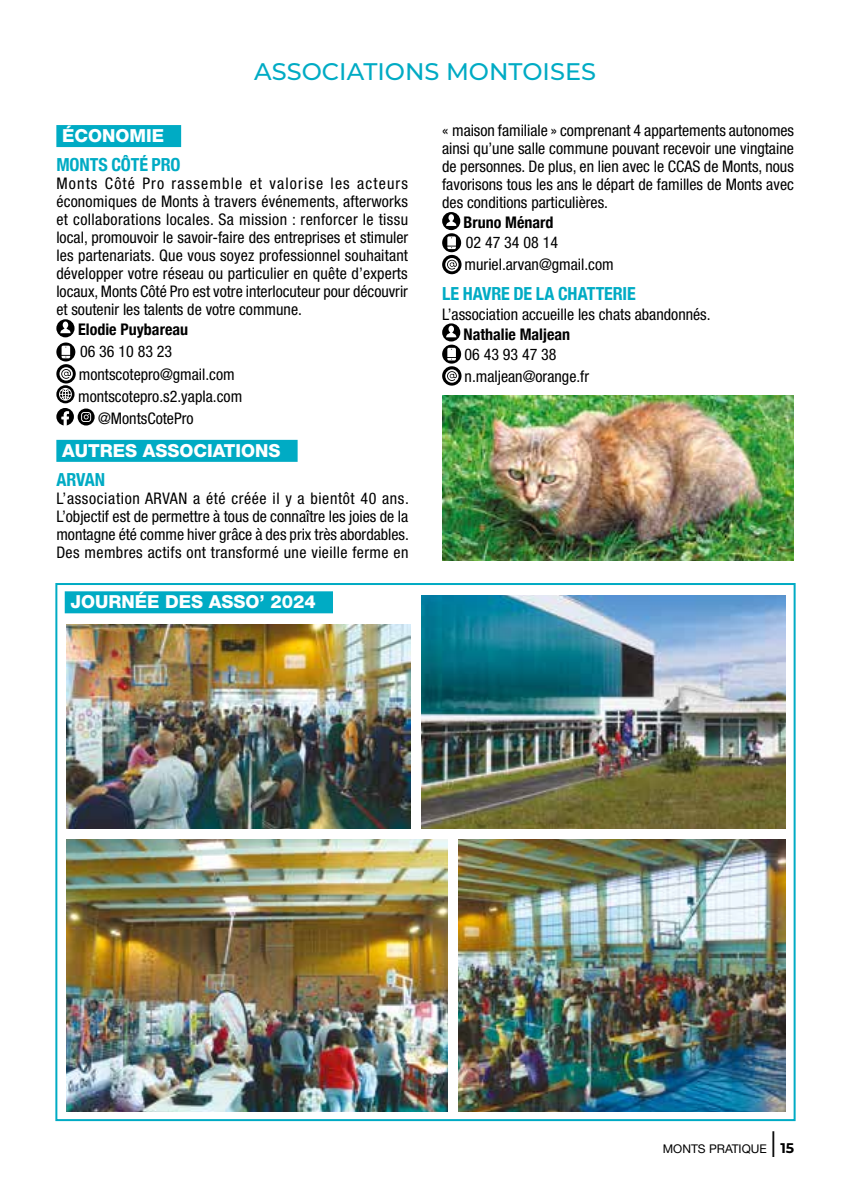
<style>
.page{position:relative;width:851px;height:1191px;background:#fff}
.page>*{position:absolute;margin:0;border:0;box-sizing:border-box;transform-origin:0 0}
.t1{font:36px "Helvetica Neue LT Std";color:#000;scale:.5 1}
.t2{font:500 24px "Montserrat";color:#00abc4}
.t3{font:800 18px "Helvetica Neue LT Std";color:#fff}
.t4{font:700 condensed 18px "Helvetica Neue";letter-spacing:-.005em;color:#00abc4}
.t5{font:condensed 16px/18px "Helvetica Neue LT Std";color:#000;text-align:justify}
.t6{font:700 condensed 16px "Helvetica Neue";color:#000}
.t7{font:700 14px "Montserrat";color:#000}
.t8{font:12px "Helvetica Neue LT Std";color:#000}
</style>
<div class="page">
<div style="left:56px;top:125px;width:125px;height:22px;background:#00abc4"></div>
<div style="left:56px;top:440px;width:241px;height:22px;background:#00abc4"></div>
<svg style="left:56px;top:319px;width:18px;height:18px"></svg>
<svg style="left:56px;top:342px;width:19px;height:19px"></svg>
<svg style="left:62px;top:346px;width:8px;height:12px"></svg>
<svg style="left:56px;top:364px;width:20px;height:19px"></svg>
<svg style="left:59px;top:367px;width:14px;height:13px"></svg>
<svg style="left:56px;top:385px;width:18px;height:18px"></svg>
<svg style="left:59px;top:388px;width:13px;height:13px"></svg>
<svg style="left:56px;top:408px;width:18px;height:17px"></svg>
<svg style="left:78px;top:408px;width:17px;height:17px"></svg>
<svg style="left:81px;top:412px;width:10px;height:10px"></svg>
<svg style="left:442px;top:212px;width:18px;height:18px"></svg>
<svg style="left:442px;top:233px;width:19px;height:19px"></svg>
<svg style="left:447px;top:236px;width:9px;height:13px"></svg>
<svg style="left:442px;top:255px;width:19px;height:19px"></svg>
<svg style="left:445px;top:258px;width:13px;height:13px"></svg>
<svg style="left:442px;top:323px;width:18px;height:18px"></svg>
<svg style="left:442px;top:345px;width:19px;height:18px"></svg>
<svg style="left:447px;top:348px;width:9px;height:12px"></svg>
<svg style="left:442px;top:366px;width:19px;height:19px"></svg>
<svg style="left:445px;top:369px;width:13px;height:14px"></svg>
<img style="left:442px;top:395px;width:351px;height:165px">
<div style="left:65px;top:591px;width:268px;height:22px;background:#00abc4"></div>
<img style="left:67px;top:625px;width:343px;height:203px">
<img style="left:421px;top:595px;width:364px;height:233px">
<img style="left:458px;top:840px;width:327px;height:271px">
<img style="left:67px;top:840px;width:381px;height:271px">
<h2 class="t2" style="left:254px;top:55px;width:343px">ASSOCIATIONS MONTOISES</h2>
<p class="t3" style="left:62px;top:125px;width:104px">ÉCONOMIE</p>
<p class="t4" style="left:56px;top:150px;width:126px">MONTS CÔTÉ PRO</p>
<p class="t5" style="left:56px;top:175px;width:353px">Monts Côté Pro rassemble et valorise les acteurs économiques de Monts à travers événements, afterworks et collaborations locales. Sa mission : renforcer le tissu local, promouvoir le savoir-faire des entreprises et stimuler les partenariats. Que vous soyez professionnel souhaitant développer votre réseau ou particulier en quête d’experts locaux, Monts Côté Pro est votre interlocuteur pour découvrir et soutenir les talents de votre commune.</p>
<p class="t6" style="left:78px;top:316px;width:111px">Elodie Puybareau</p>
<p class="t5" style="left:80px;top:343px;width:94px">06 36 10 83 23</p>
<p class="t5" style="left:79px;top:365px;width:157px">montscotepro@gmail.com</p>
<p class="t5" style="left:78px;top:387px;width:166px">montscotepro.s2.yapla.com</p>
<p class="t5" style="left:98px;top:409px;width:97px">@MontsCotePro</p>
<p class="t3" style="left:62px;top:440px;width:220px">AUTRES ASSOCIATIONS</p>
<p class="t4" style="left:56px;top:465px;width:50px">ARVAN</p>
<p class="t5" style="left:56px;top:489px;width:354px">L’association ARVAN a été créée il y a bientôt 40 ans.<br>L’objectif est de permettre à tous de connaître les joies de la montagne été comme hiver grâce à des prix très abordables.<br>Des membres actifs ont transformé une vieille ferme en</p>
<p class="t3" style="left:70px;top:591px;width:247px">JOURNÉE DES ASSO’ 2024</p>
<p class="t5" style="left:442px;top:121px;width:353px">« maison familiale » comprenant 4 appartements autonomes ainsi qu’une salle commune pouvant recevoir une vingtaine de personnes. De plus, en lien avec le CCAS de Monts, nous favorisons tous les ans le départ de familles de Monts avec des conditions particulières.</p>
<p class="t6" style="left:463px;top:209px;width:92px">Bruno Ménard</p>
<p class="t5" style="left:464px;top:231px;width:151px;line-height:22px">02 47 34 08 14 muriel.arvan@gmail.com</p>
<p class="t4" style="left:442px;top:278px;width:195px">LE HAVRE DE LA CHATTERIE</p>
<p class="t5" style="left:442px;top:305px;width:270px">L’association accueille les chats abandonnés.</p>
<p class="t6" style="left:463px;top:321px;width:108px">Nathalie Maljean</p>
<p class="t5" style="left:464px;top:343px;width:126px;line-height:22px">06 43 93 47 38 n.maljean@orange.fr</p>
<h1 class="t1" style="left:771px;top:1122px;width:11px">I</h1>
<p class="t7" style="left:780px;top:1137px;width:15px">15</p>
<p class="t8" style="left:662px;top:1141px;width:106px">MONTS PRATIQUE</p>
</div>
